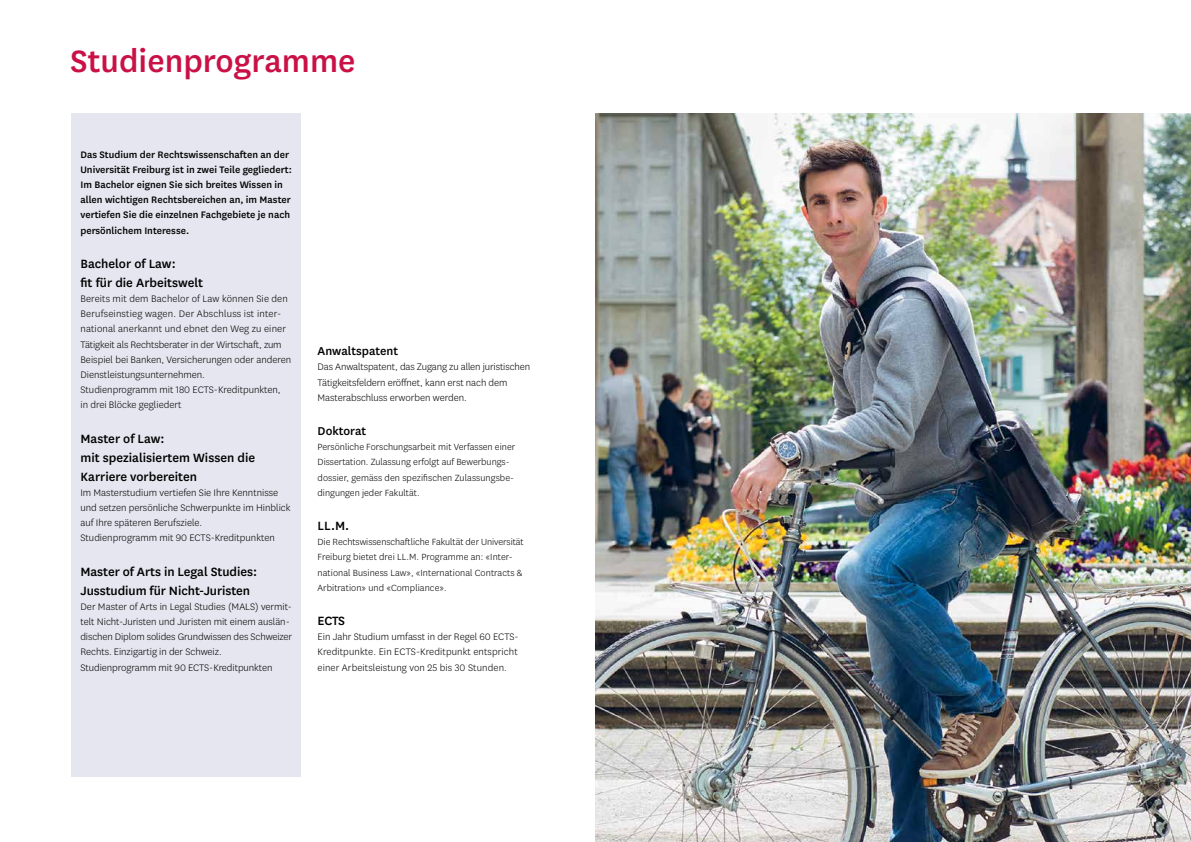
<style>
.page{position:relative;width:1191px;height:842px;background:#fff}
.page>*{position:absolute;margin:0;border:0;box-sizing:border-box;transform-origin:0 0}
.t1{font:500 36px "National Uni Fr";color:#c91146}
.t2{font:500 14px/19px "National Uni Fr";color:#000}
.t3{font:500 13.3px "National Uni Fr";color:#000}
.t4{font:300 11px/15.2px "National Uni Fr";color:#000}
.t5{font:500 11px/15.2px "National Uni Fr";color:#000}
.t6{font:300 10.5px/15.2px "National Uni Fr";color:#000}
</style>
<div class="page">
<div style="left:71px;top:113px;width:229px;height:664px;background:#e5e6ef"></div>
<img style="left:595px;top:113px;width:596px;height:729px">
<h1 class="t1" style="left:70px;top:36px;width:287px">Studienprogramme</h1>
<p class="t5" style="left:80px;top:146px;width:213px">Das Studium der Rechtswissenschaften an der Universität Freiburg ist in zwei Teile gegliedert:<br>Im Bachelor eignen Sie sich breites Wissen in allen wichtigen Rechtsbereichen an, im Master vertiefen Sie die einzelnen Fachgebiete je nach persönlichem Interesse.</p>
<p class="t2" style="left:80px;top:253px;width:124px">Bachelor of Law:<br>fit für die Arbeitswelt</p>
<p class="t4" style="left:80px;top:291px;width:212px">Bereits mit dem Bachelor of Law können Sie den Berufseinstieg wagen. Der Abschluss ist inter&shy;national anerkannt und ebnet den Weg zu einer Tätigkeit als Rechtsberater in der Wirtschaft, zum Beispiel bei Banken, Versicherungen oder anderen Dienstleistungsunternehmen.<br>Studienprogramm mit 180 ECTS-Kreditpunkten,<br>in drei Blöcke gegliedert</p>
<p class="t2" style="left:80px;top:428px;width:176px">Master of Law:<br>mit spezialisiertem Wissen die<br>Karriere vorbereiten</p>
<p class="t4" style="left:80px;top:485px;width:212px">Im Masterstudium vertiefen Sie Ihre Kenntnisse und setzen persönliche Schwerpunkte im Hinblick auf Ihre späteren Berufsziele.<br>Studienprogramm mit 90 ECTS-Kreditpunkten</p>
<p class="t2" style="left:80px;top:561px;width:178px">Master of Arts in Legal Studies:<br>Jusstudium für Nicht-Juristen</p>
<p class="t4" style="left:80px;top:599px;width:213px">Der Master of Arts in Legal Studies (MALS) vermit&shy;telt Nicht-Juristen und Juristen mit einem auslän&shy;dischen Diplom solides Grundwissen des Schweizer Rechts. Einzigartig in der Schweiz.<br>Studienprogramm mit 90 ECTS-Kreditpunkten</p>
<p class="t3" style="left:317px;top:342px;width:82px">Anwaltspatent</p>
<p class="t4" style="left:317px;top:359px;width:214px">Das Anwaltspatent, das Zugang zu allen juristischen<br>Tätigkeitsfeldern eröffnet, kann erst nach dem<br>Masterabschluss erworben werden.</p>
<p class="t3" style="left:317px;top:422px;width:50px">Doktorat</p>
<p class="t6" style="left:317px;top:439px;width:199px">Persönliche Forschungsarbeit mit Verfassen einer Dissertation. Zulassung erfolgt auf Bewerbungs&shy;dossier, gemäss den spezifischen Zulassungsbe&shy;dingungen jeder Fakultät.</p>
<p class="t2" style="left:317px;top:515px;width:33px">LL.M.</p>
<p class="t6" style="left:317px;top:534px;width:208px">Die Rechtswissenschaftliche Fakultät der Universität Freiburg bietet drei LL.M. Programme an: «Inter&shy;national Business Law», «International Contracts &amp; Arbitration» und «Compliance».</p>
<p class="t2" style="left:317px;top:610px;width:29px">ECTS</p>
<p class="t4" style="left:317px;top:629px;width:202px;text-align:justify">Ein Jahr Studium umfasst in der Regel 60 ECTS-Kreditpunkte. Ein ECTS-Kreditpunkt entspricht einer Arbeitsleistung von 25 bis 30 Stunden.</p>
</div>
